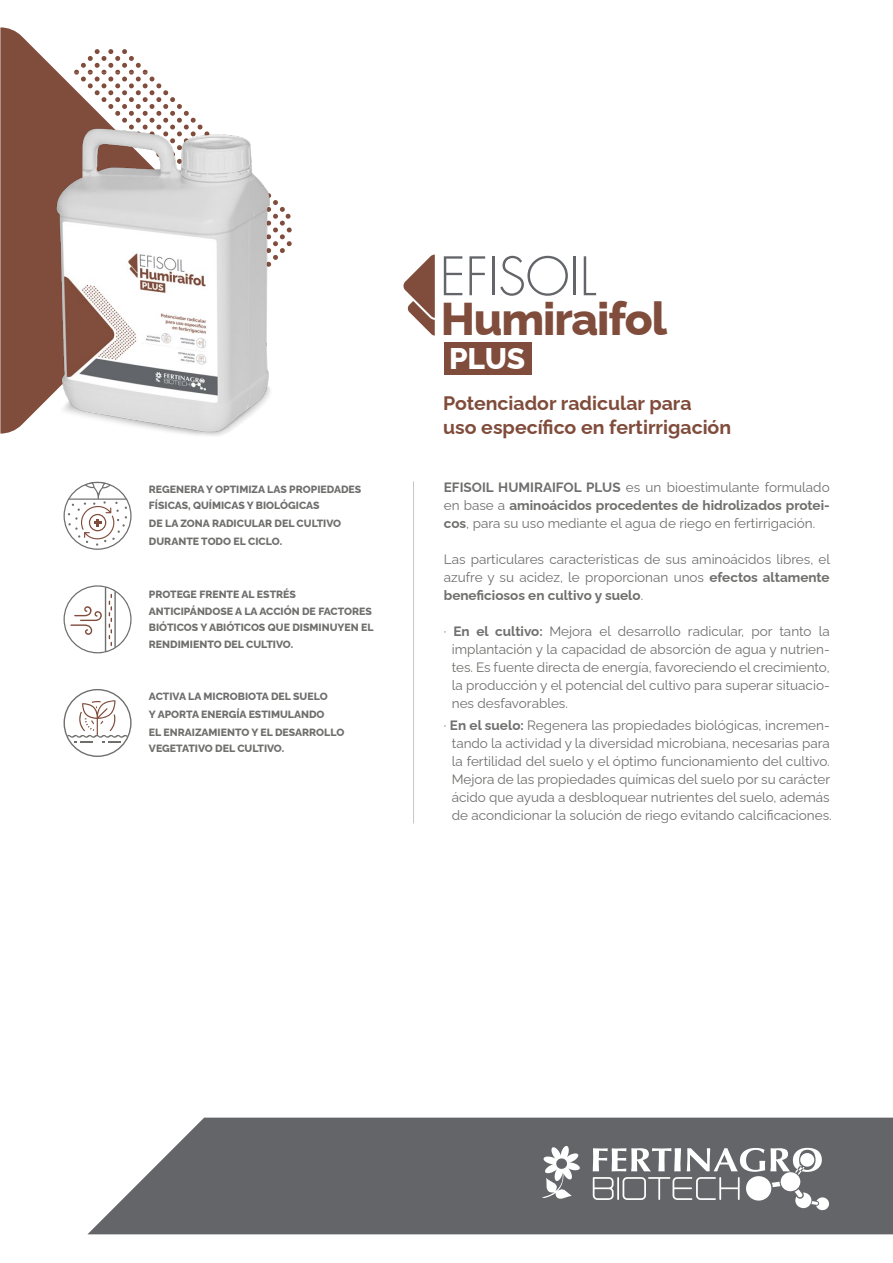
<style>
.page{position:relative;width:893px;height:1263px;background:#fff}
.page>*{position:absolute;margin:0;border:0;box-sizing:border-box;transform-origin:0 0}
.t1{font:300 51.6px "Futura LT";letter-spacing:-.01em;color:#636569}
.t2{font:800 45.9px "Raleway";letter-spacing:-.025em;color:#804c3b}
.t3{font:800 29.85px "Raleway";color:#fff}
.t4{font:700 19.5px/23.4px "Raleway";color:#804c3b}
.t5{font:13.5px/18px "Raleway";color:#706f6e;text-align:justify}
.t6{font:13.5px/18px "Raleway";color:#6f6f6e;text-align:justify}
.t7{font:800 10.5px/16.5px "Raleway";color:#6f6f6e}
.s1{font-weight:700}
</style>
<div class="page">
<svg style="left:0;top:27px;width:56px;height:43px;fill:#804c3b"></svg>
<svg style="left:75px;top:49px;width:71px;height:21px"></svg>
<svg style="left:88px;top:1117px;width:805px;height:117px;background:#717377"></svg>
<hr style="left:413px;top:482px;width:1px;height:341px;background:#c6c6c5">
<svg style="left:64px;top:487px;width:68px;height:63px"></svg>
<svg style="left:64px;top:585px;width:68px;height:68px"></svg>
<svg style="left:64px;top:689px;width:68px;height:68px"></svg>
<img style="left:0;top:70px;width:292px;height:417px">
<svg style="left:542px;top:1145px;width:38px;height:55px"></svg>
<svg style="left:593px;top:1148px;width:236px;height:63px"></svg>
<svg style="left:403px;top:255px;width:32px;height:81px"></svg>
<div style="left:444px;top:343px;width:88px;height:32px;background:#804c3b"></div>
<p class="t7" style="left:149px;top:480px;width:214px">REGENERA Y OPTIMIZA LAS PROPIEDADES<br>FÍSICAS, QUÍMICAS Y BIOLÓGICAS</p>
<p class="t7" style="left:149px;top:513px;width:194px;line-height:18px">DE LA ZONA RADICULAR DEL CULTIVO<br>DURANTE TODO EL CICLO.</p>
<p class="t7" style="left:149px;top:585px;width:226px">PROTEGE FRENTE AL ESTRÉS<br>ANTICIPÁNDOSE A LA ACCIÓN DE FACTORES<br>BIÓTICOS Y ABIÓTICOS QUE DISMINUYEN EL<br>RENDIMIENTO DEL CULTIVO.</p>
<p class="t7" style="left:149px;top:686px;width:197px;line-height:18px">ACTIVA LA MICROBIOTA DEL SUELO<br>Y APORTA ENERGÍA ESTIMULANDO<br>EL ENRAIZAMIENTO Y EL DESARROLLO</p>
<p class="t7" style="left:149px;top:739px;width:137px">VEGETATIVO DEL CULTIVO.</p>
<h1 class="t1" style="left:440px;top:245px;width:158px">EFISOIL</h1>
<h2 class="t2" style="left:441px;top:282px;width:228px">Humiraifol</h2>
<h3 class="t3" style="left:449px;top:335px;width:78px">PLUS</h3>
<h3 class="t4" style="left:443px;top:389px;width:290px">Potenciador radicular para<br>uso específico en fertirrigación</h3>
<p class="t6" style="left:444px;top:476px;width:387px"><span class="s1">EFISOIL HUMIRAIFOL PLUS</span> es un bioestimulante formulado en base a <span class="s1">aminoácidos procedentes de hidrolizados protei&shy;cos</span>, para su uso mediante el agua de riego en fertirrigación.</p>
<p class="t6" style="left:444px;top:548px;width:388px">Las particulares características de sus aminoácidos libres, el azufre y su acidez, le proporcionan unos <span class="s1">efectos altamente beneficiosos en cultivo y suelo</span>.</p>
<p class="t5" style="left:452px;top:620px;width:379px;text-indent:-8px">· <span class="s1">En el cultivo:</span> Mejora el desarrollo radicular, por tanto la implantación y la capacidad de absorción de agua y nutrien&shy;tes. Es fuente directa de energía, favoreciendo el crecimiento, la producción y el potencial del cultivo para superar situacio&shy;nes desfavorables.</p>
<p class="t5" style="left:444px;top:715px;width:389px;text-align:center">· <span class="s1">En el suelo:</span> Regenera las propiedades biológicas, incremen&shy;tando la actividad y la diversidad microbiana, necesarias para la fertilidad del suelo y el óptimo funcionamiento del cultivo.<br>Mejora de las propiedades químicas del suelo por su carácter ácido que ayuda a desbloquear nutrientes del suelo, además de acondicionar la solución de riego evitando calcificaciones.</p>
</div>
